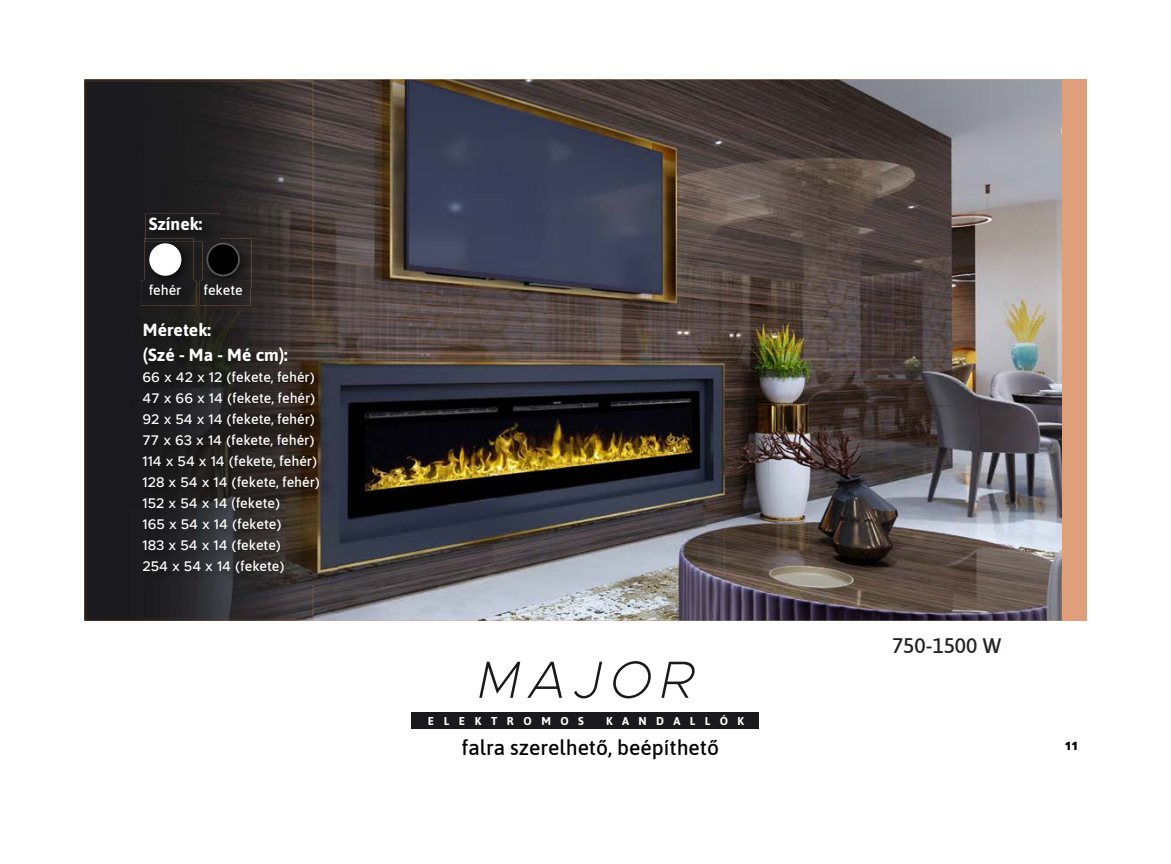
<style>
.page{position:relative;width:1171px;height:864px;background:#fff}
.page>*{position:absolute;margin:0;border:0;box-sizing:border-box;transform-origin:0 0}
.t1{font:italic 200 52.5px "Metropolis";letter-spacing:.15em;color:#1a1a1c}
.t2{font:500 21px "Asap";color:#000}
.t3{font:500 21px "Asap";color:#231f20}
.t4{font:700 17.5px/24.5px "Asap";color:#fff}
.t5{font:500 14px/21px "Asap";color:#fff}
.t6{font:500 14px/21px "Metropolis";color:#fff}
.t7{font:700 11.38px "Asap";letter-spacing:.85em;color:#fff}
.t8{font:800 11.38px "Open Sans";color:#000}
.s1{font-family:"Metropolis"}
.s2{font-family:"Asap"}
</style>
<div class="page">
<img style="left:314px;top:79px;width:748px;height:541px">
<img style="left:85px;top:80px;width:228px;height:539px">
<div style="left:1062px;top:79px;width:24px;height:541px;background:#de9f7a"></div>
<div style="left:412px;top:712px;width:347px;height:16px;background:#1a1a1c"></div>
<img style="left:314px;top:320px;width:23px;height:264px">
<img style="left:138px;top:320px;width:176px;height:264px">
<div style="left:145px;top:214px;width:74px;height:28px;background:#1a1a1b"></div>
<img style="left:144px;top:238px;width:49px;height:42px">
<img style="left:145px;top:238px;width:48px;height:4px">
<div style="left:149px;top:243px;width:32px;height:32px;background:#fff;border-radius:50%"></div>
<img style="left:202px;top:238px;width:49px;height:49px">
<img style="left:202px;top:238px;width:17px;height:4px">
<div style="left:207px;top:243px;width:32px;height:32px;background:#000;border-radius:50%"></div>
<div style="left:206px;top:242px;width:34px;height:34px;border:2px solid #5b5b5c;border-radius:50%"></div>
<img style="left:141px;top:280px;width:55px;height:25px">
<img style="left:200px;top:280px;width:50px;height:25px">
<img style="left:202px;top:280px;width:48px;height:7px">
<p class="t4" style="left:149px;top:211px;width:55px">Színek:</p>
<p class="t5" style="left:149px;top:278px;width:34px">fehér</p>
<p class="t5" style="left:203px;top:278px;width:41px">fekete</p>
<p class="t4" style="left:143px;top:317px;width:146px">Méretek:<br>(Szé - Ma - Mé cm):</p>
<p class="t5" style="left:142px;top:365px;width:179px"><span class="s1">66 x 42 x 12 (</span>fekete, fehér<span class="s1">)<br>47 x 66 x 14 (</span>fekete, fehér<span class="s1">)<br>92 x 54 x 14 (</span>fekete, fehér<span class="s1">)<br>77 x 63 x 14 (</span>fekete, fehér<span class="s1">)<br>114 x 54 x 14 (</span>fekete, fehér<span class="s1">)<br>128 x 54 x 14 (</span>fekete, fehér<span class="s1">)</span></p>
<p class="t6" style="left:142px;top:492px;width:144px">152 x 54 x 14 <span class="s2">(fekete</span>)<br>165 x 54 x 14 (<span class="s2">fekete</span>)<br>183 x 54 x 14 (<span class="s2">fekete</span>)<br>254 x 54 x 14 (<span class="s2">fekete</span>)</p>
<h1 class="t1" style="left:477px;top:646px;width:218px">MAJOR</h1>
<p class="t7" style="left:428px;top:713px;width:158px">ELEKTROM O S</p>
<p class="t7" style="left:606px;top:713px;width:139px">K A N D A L L Ó K</p>
<h2 class="t2" style="left:461px;top:732px;width:259px">falra szerelhető, beépíthető</h2>
<h2 class="t3" style="left:892px;top:630px;width:111px">750-1500 W</h2>
<p class="t8" style="left:1065px;top:736px;width:15px">11</p>
</div>
